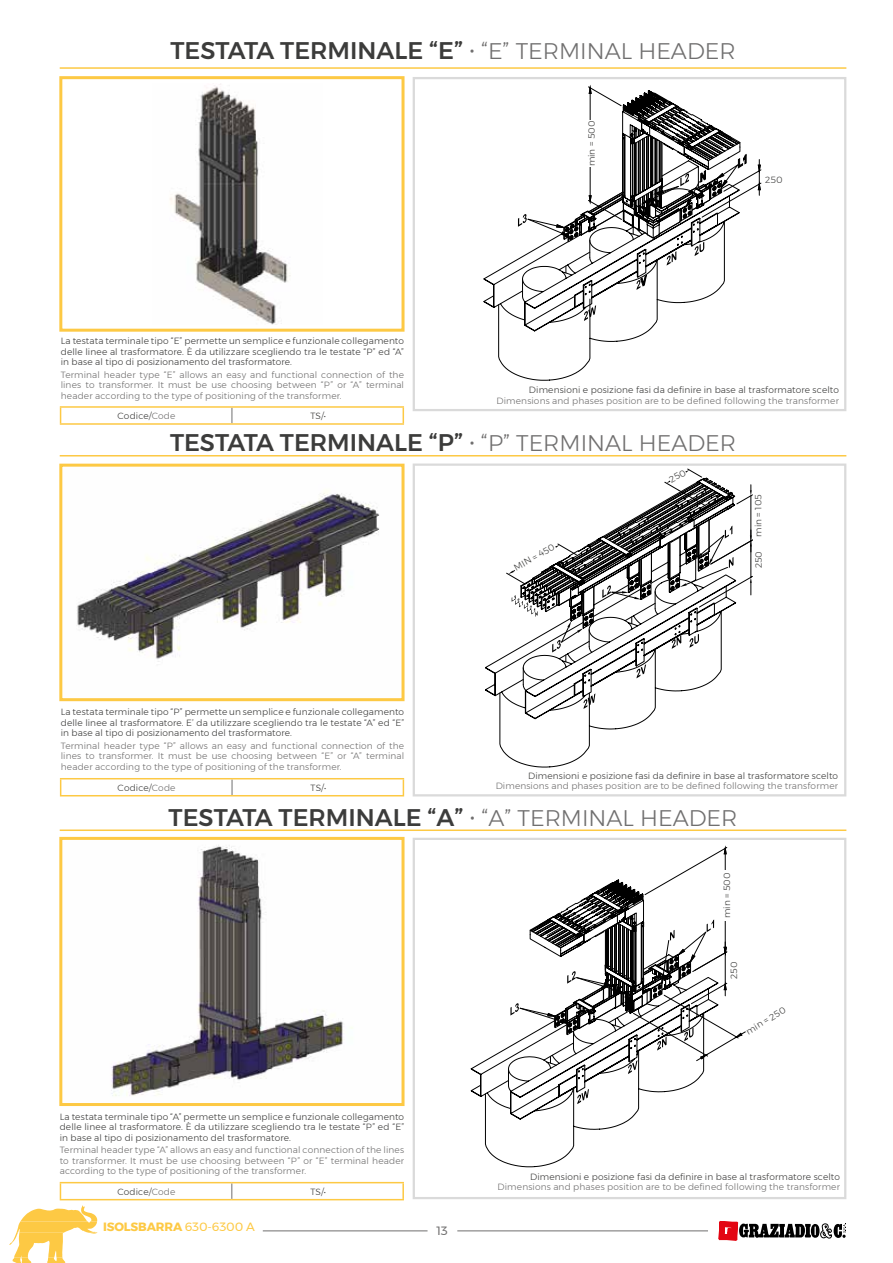
<style>
.page{position:relative;width:893px;height:1263px;background:#fff}
.page>*{position:absolute;margin:0;border:0;box-sizing:border-box;transform-origin:0 0}
.t1{font:500 24px "Montserrat";color:#3c3c3b}
.t2{font:700 12px "Montserrat";letter-spacing:-.01em;color:#fdc944}
.t3{font:12px "Montserrat";color:#706f6f}
.t4{font:300 9px/10.5px "Montserrat";letter-spacing:.015em;color:#3c3c3b;text-align:justify}
.t5{font:300 9px/10.5px "Montserrat";letter-spacing:.015em;color:#706f6f;text-align:justify}
.s1{font-weight:300;font-size:22.5px;color:#706f6f}
.s2{color:#706f6f}
.s3{font-weight:400}
</style>
<div class="page">
<svg style="left:718px;top:1221px;width:128px;height:19px"></svg>
<hr style="left:457px;top:1230px;width:251px;height:1px;background:#706f6f">
<hr style="left:263px;top:1230px;width:165px;height:1px;background:#706f6f">
<div style="left:413px;top:838px;width:433px;height:361px;border:2px solid #dadada"></div>
<div style="left:413px;top:463px;width:433px;height:333px;border:2px solid #dadada"></div>
<img style="left:77px;top:490px;width:303px;height:172px">
<div style="left:59px;top:464px;width:345px;height:237px;border:3px solid #fdc944"></div>
<img style="left:111px;top:845px;width:242px;height:251px">
<div style="left:59px;top:837px;width:345px;height:269px;border:3px solid #fdc944"></div>
<div style="left:413px;top:77px;width:433px;height:334px;border:2px solid #dadada"></div>
<div style="left:59px;top:76px;width:345px;height:256px;border:3px solid #fdc944"></div>
<svg style="left:485px;top:1120px;width:145px;height:47px"></svg>
<svg style="left:498px;top:258px;width:210px;height:123px"></svg>
<svg style="left:518px;top:85px;width:244px;height:212px"></svg>
<svg style="left:471px;top:846px;width:275px;height:274px"></svg>
<hr style="left:60px;top:67px;width:786px;height:2px;background:#fdc944">
<hr style="left:60px;top:455px;width:786px;height:1px;background:#fdc944">
<hr style="left:60px;top:829px;width:786px;height:2px;background:#fdc944">
<hr style="left:60px;top:406px;width:172px;height:2px;background:#fdc944">
<hr style="left:232px;top:406px;width:172px;height:2px;background:#fdc944">
<svg style="left:60px;top:407px;width:344px;height:16px"></svg>
<hr style="left:60px;top:423px;width:172px;height:2px;background:#fdc944">
<hr style="left:232px;top:423px;width:172px;height:2px;background:#fdc944">
<hr style="left:60px;top:1182px;width:172px;height:1px;background:#fdc944">
<hr style="left:232px;top:1182px;width:172px;height:1px;background:#fdc944">
<svg style="left:9px;top:1183px;width:395px;height:80px"></svg>
<hr style="left:60px;top:1199px;width:172px;height:1px;background:#fdc944">
<hr style="left:232px;top:1199px;width:172px;height:1px;background:#fdc944">
<hr style="left:60px;top:778px;width:172px;height:1px;background:#fdc944">
<hr style="left:232px;top:778px;width:172px;height:1px;background:#fdc944">
<svg style="left:60px;top:779px;width:344px;height:16px"></svg>
<hr style="left:60px;top:795px;width:172px;height:1px;background:#fdc944">
<hr style="left:232px;top:795px;width:172px;height:1px;background:#fdc944">
<img style="left:170px;top:84px;width:121px;height:240px">
<svg style="left:500px;top:468px;width:253px;height:299px"></svg>
<h1 class="t1" style="left:170px;top:32px;width:567px">TESTATA TERMINALE “E” <span class="s1">• “E” TERMINAL HEADER</span></h1>
<p class="t4" style="left:61px;top:336px;width:345px">La testata terminale tipo “E” permette un semplice e funzionale collegamento delle linee al trasformatore. È da utilizzare scegliendo tra le testate “P” ed “A” in base al tipo di posizionamento del trasformatore.</p>
<p class="t5" style="left:61px;top:369px;width:345px">Terminal header type “E” allows an easy and functional connection of the lines to transformer. It must be use choosing between “P” or “A” terminal header according to the type of positioning of the transformer.</p>
<p class="t4" style="left:118px;top:410px;width:59px">Codice/<span class="s2">Code</span></p>
<p class="t4" style="left:311px;top:410px;width:17px">TS/•</p>
<p class="t4" style="left:586px;top:166px;width:47px;rotate:-90deg">min = 500</p>
<p class="t4" style="left:765px;top:174px;width:19px">250</p>
<p class="t4" style="left:529px;top:384px;width:311px">Dimensioni e posizione fasi da definire in base al trasformatore scelto</p>
<p class="t5" style="left:496px;top:395px;width:344px">Dimensions and phases position are to be defined following the transformer</p>
<h1 class="t1" style="left:170px;top:424px;width:568px">TESTATA TERMINALE “P” <span class="s1">• “P” TERMINAL HEADER</span></h1>
<p class="t4" style="left:753px;top:537px;width:44px;rotate:-90deg">min = 105</p>
<p class="t4" style="left:61px;top:707px;width:345px">La testata terminale tipo “P” permette un semplice e funzionale collegamento delle linee al trasformatore. E’ da utilizzare scegliendo tra le testate “A” ed “E” in base al tipo di posizionamento del trasformatore.</p>
<p class="t5" style="left:61px;top:740px;width:345px">Terminal header type “P” allows an easy and functional connection of the lines to transformer. It must be use choosing between “E” or “A” terminal header according to the type of positioning of the transformer.</p>
<p class="t4" style="left:118px;top:782px;width:59px">Codice/<span class="s2">Code</span></p>
<p class="t4" style="left:311px;top:782px;width:17px">TS/•</p>
<p class="t4" style="left:512px;top:563px;width:46px;rotate:-29deg">MIN = 450</p>
<p class="t4" style="left:753px;top:568px;width:19px;rotate:-90deg">250</p>
<p class="t4" style="left:528px;top:770px;width:311px">Dimensioni e posizione fasi da definire in base al trasformatore scelto</p>
<p class="t5" style="left:496px;top:780px;width:344px">Dimensions and phases position are to be defined following the transformer</p>
<h1 class="t1" style="left:169px;top:798px;width:570px">TESTATA TERMINALE “A” <span class="s1">• “A” TERMINAL HEADER</span></h1>
<p class="t4" style="left:722px;top:918px;width:47px;rotate:-90deg">min = 500</p>
<p class="t4" style="left:60px;top:1111px;width:346px">La testata terminale tipo “A” permette un semplice e funzionale collegamento delle linee al trasformatore. È da utilizzare scegliendo tra le testate “P” ed “E” in base al tipo di posizionamento del trasformatore.</p>
<p class="t5" style="left:60px;top:1145px;width:346px">Terminal header type “A” allows an easy and functional connection of the lines to transformer. It must be use choosing between “P” or “E” terminal header according to the type of positioning of the transformer.</p>
<p class="t4" style="left:117px;top:1186px;width:59px">Codice/<span class="s2">Code</span></p>
<p class="t4" style="left:310px;top:1186px;width:17px">TS/•</p>
<h2 class="t2" style="left:103px;top:1217px;width:153px">ISOLSBARRA <span class="s3">630-6300 A</span></h2>
<h2 class="t3" style="left:436px;top:1221px;width:13px">13</h2>
<p class="t4" style="left:728px;top:979px;width:19px;rotate:-90deg">250</p>
<p class="t4" style="left:744px;top:1027px;width:46px;rotate:-31deg">min = 250</p>
<p class="t4" style="left:530px;top:1171px;width:311px">Dimensioni e posizione fasi da definire in base al trasformatore scelto</p>
<p class="t5" style="left:498px;top:1181px;width:344px">Dimensions and phases position are to be defined following the transformer</p>
</div>
